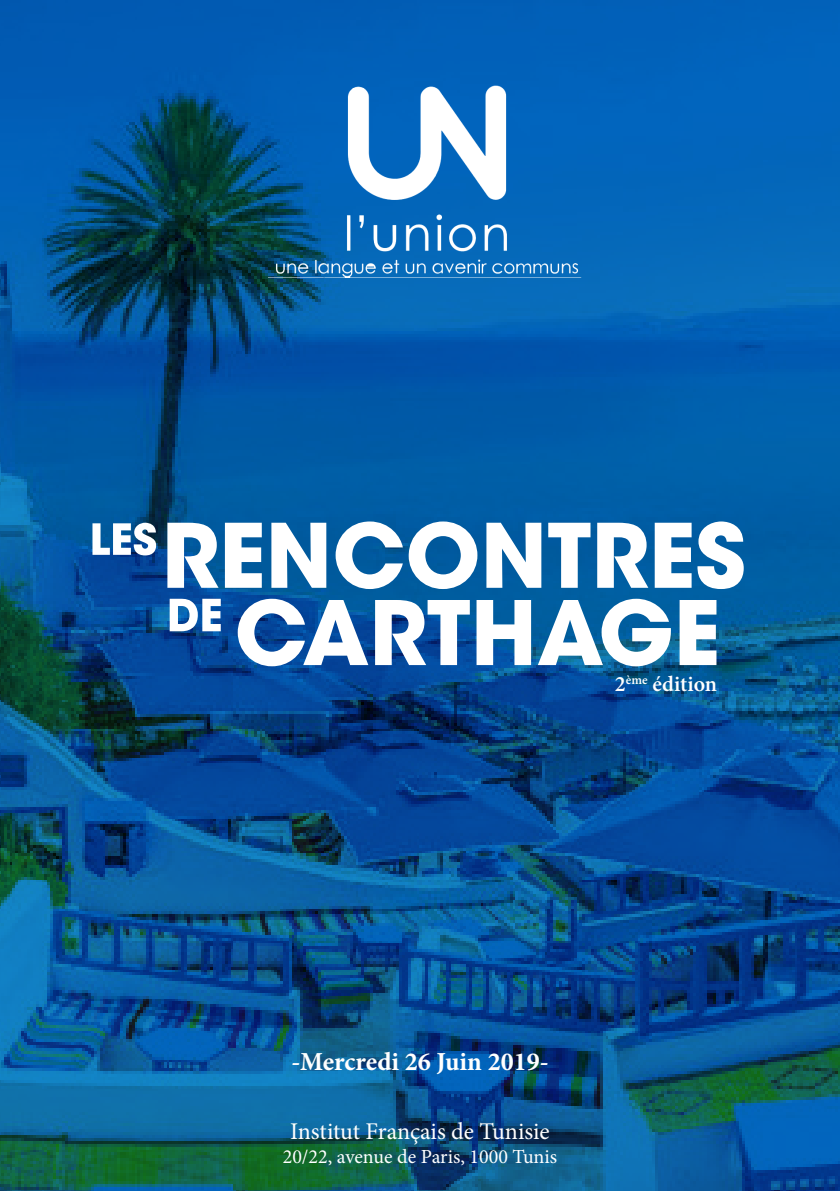
<style>
.page{position:relative;width:840px;height:1191px;background:#fff}
.page>*{position:absolute;margin:0;border:0;box-sizing:border-box;transform-origin:0 0}
.t1{font:700 26px "Minion Pro";color:#fff}
.t2{font:24px "Minion Pro";letter-spacing:-.005em;color:#fff}
.t3{font:600 22px "Minion Pro";color:#fff}
.t4{font:20px "Minion Pro";color:#fff}
</style>
<div class="page">
<img style="left:0;top:0;width:839px;height:1191px">
<svg style="left:92px;top:523px;width:64px;height:32px"></svg>
<svg style="left:167px;top:523px;width:51px;height:65px"></svg>
<svg style="left:225px;top:523px;width:37px;height:65px"></svg>
<svg style="left:271px;top:523px;width:55px;height:65px"></svg>
<svg style="left:335px;top:521px;width:67px;height:68px"></svg>
<svg style="left:408px;top:521px;width:69px;height:68px"></svg>
<svg style="left:486px;top:523px;width:55px;height:65px"></svg>
<svg style="left:548px;top:523px;width:42px;height:65px"></svg>
<svg style="left:597px;top:523px;width:51px;height:65px"></svg>
<svg style="left:654px;top:521px;width:89px;height:68px"></svg>
<svg style="left:169px;top:599px;width:52px;height:32px"></svg>
<svg style="left:237px;top:599px;width:131px;height:67px"></svg>
<svg style="left:375px;top:600px;width:94px;height:65px"></svg>
<svg style="left:476px;top:600px;width:55px;height:65px"></svg>
<svg style="left:537px;top:599px;width:133px;height:67px"></svg>
<svg style="left:679px;top:600px;width:37px;height:65px"></svg>
<img style="left:268px;top:84px;width:317px;height:194px">
<p class="t3" style="left:614px;top:668px;width:104px">2<sup>ème</sup> édition</p>
<h1 class="t1" style="left:291px;top:1043px;width:259px">-Mercredi 26 Juin 2019-</h1>
<p class="t2" style="left:290px;top:1114px;width:261px">Institut Français de Tunisie</p>
<p class="t4" style="left:282px;top:1142px;width:276px">20/22, avenue de Paris, 1000 Tunis</p>
</div>
